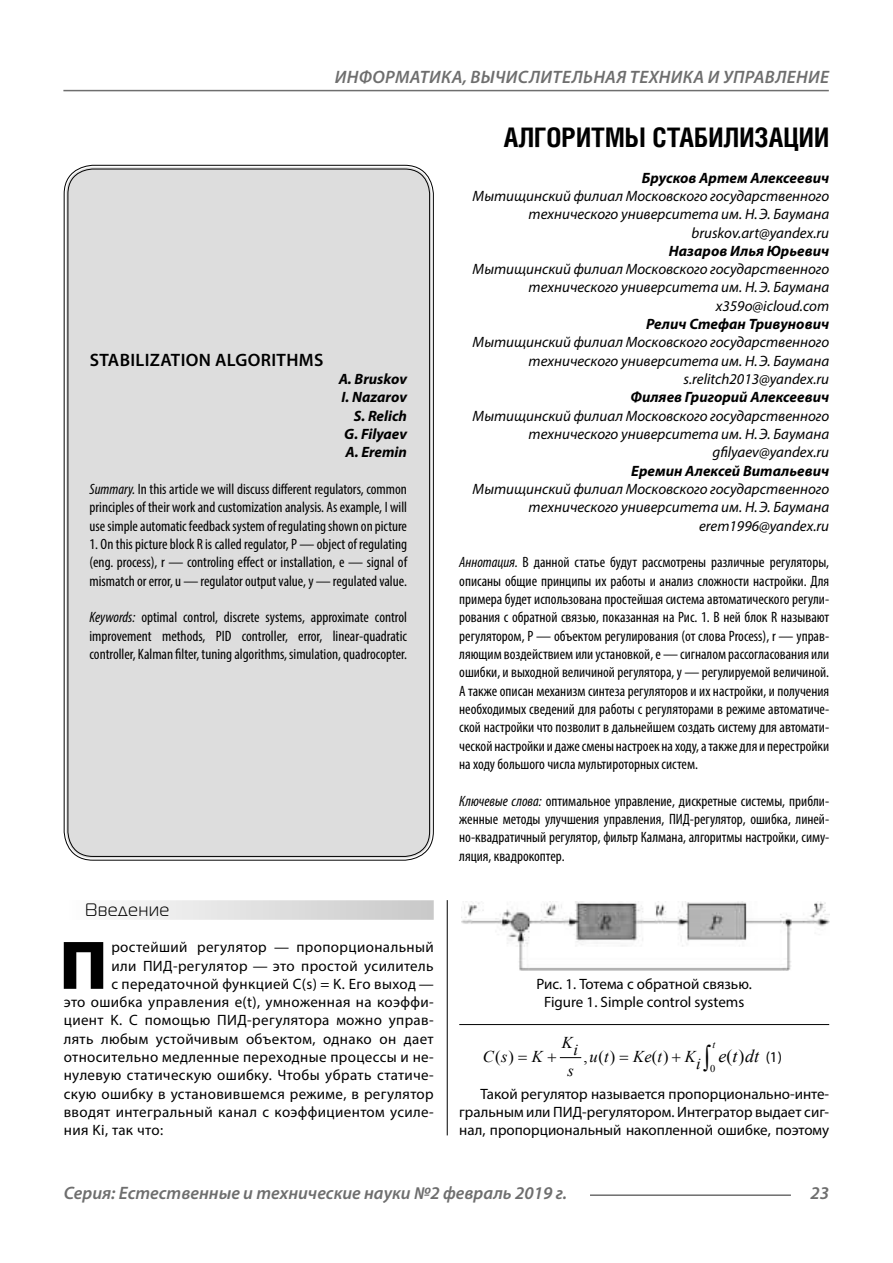
<style>
.page{position:relative;width:893px;height:1263px;background:#fff}
.page>*{position:absolute;margin:0;border:0;box-sizing:border-box;transform-origin:0 0}
.Bukvica{font:900 69.3px "Myriad Pro";color:#000}
.Header{font:700 27px "Helios Cond";color:#000}
.t1{font:italic 600 18px "Myriad Pro";letter-spacing:.005em;color:#6e6e6e}
.Header-eng{font:600 18px "Myriad Pro";letter-spacing:.02em;color:#000}
.Subheader{font:18px "Magistral C";letter-spacing:.05em;color:#000}
.t2{font:italic 18px "Times New Roman";color:#000}
.t3{font:18px "Times New Roman";color:#000}
.t4{font:italic 16.5px "Times New Roman";color:#000}
.t5{font:16.5px "Times New Roman";color:#000}
.Annotation-rus{font:condensed 15px/18.3px "Myriad Pro";color:#000;text-align:justify}
.Annotation-eng{font:condensed 15px/18.3px "Myriad Pro";color:#000;text-align:justify}
.Bukvica-2{font:15px "Myriad Pro";letter-spacing:.025em;color:#000}
.Author-doc{font:italic 15px/18.3px "Myriad Pro";color:#000;text-align:right}
.Normal{font:15px/18.3px "Myriad Pro";color:#000;text-align:justify}
.Author{font:italic 700 15px "Myriad Pro";color:#000}
.Author-email{font:italic 15px "Myriad Pro";color:#000}
.podpis{font:15px "Myriad Pro";color:#000}
.Author-eng{font:italic 700 15px "Myriad Pro";color:#000}
.t6{font:10.35px "Times New Roman";color:#000}
.t7{font:italic 10.35px "Times New Roman";color:#000}
.s1{font-style:italic}
</style>
<div class="page">
<hr style="left:447px;top:128px;width:1px;height:1007px;background:#000">
<div style="left:43px;top:0;width:786px;height:900px;background:#fff"></div>
<div style="left:64px;top:900px;width:370px;height:20px;background:linear-gradient(to right,#fdfdfd,#c8c8c8)"></div>
<div style="left:66px;top:167px;width:365px;height:691px;background:#ddd;border-radius:27px"></div>
<img style="left:462px;top:901px;width:367px;height:69px">
<hr style="left:459px;top:1024px;width:370px;height:1px;background:#000">
<hr style="left:590px;top:1194px;width:201px;height:2px;background:#6e6e6e">
<hr style="left:63px;top:90px;width:766px;height:1px;background:#6e6e6e">
<svg style="left:559px;top:1057px;width:22px;height:2px"></svg>
<p class="t1" style="left:335px;top:66px;width:496px">ИНФОРМАТИКА, ВЫЧИСЛИТЕЛЬНАЯ ТЕХНИКА И УПРАВЛЕНИЕ</p>
<p class="Header-eng" style="left:90px;top:348px;width:235px">STABILIZATION ALGORITHMS</p>
<p class="Author-eng" style="left:339px;top:369px;width:70px">A. Bruskov</p>
<p class="Author-eng" style="left:341px;top:388px;width:67px">I. Nazarov</p>
<p class="Author-eng" style="left:354px;top:406px;width:55px">S. Relich</p>
<p class="Author-eng" style="left:344px;top:424px;width:64px">G. Filyaev</p>
<p class="Author-eng" style="left:345px;top:443px;width:63px">A. Eremin</p>
<p class="Annotation-eng" style="left:90px;top:480px;width:319px"><span class="s1">Summary.</span> In this article we will discuss different regulators, common principles of their work and customization analysis. As example, I will use simple automatic feedback system of regulating shown on picture</p>
<p class="Annotation-eng" style="left:90px;top:535px;width:319px">1. On this picture block R is called regulator, P — object of regulating (eng. process), r — controling effect or installation, e — signal of mismatch or error, u — regulator output value, y — regulated value.</p>
<p class="Annotation-eng" style="left:90px;top:608px;width:319px"><span class="s1">Keywords:</span> optimal control, discrete systems, approximate control improvement methods, PID controller, error, linear-quadratic controller, Kalman filter, tuning algorithms, simulation, quadrocopter.</p>
<p class="Subheader" style="left:85px;top:900px;width:86px">Введение</p>
<p class="Bukvica" style="left:59px;top:919px;width:50px">П</p>
<p class="Bukvica-2" style="left:111px;top:938px;width:324px">ростейший регулятор — пропорциональный</p>
<p class="Bukvica-2" style="left:111px;top:956px;width:324px">или ПИД-регулятор — это простой усилитель</p>
<p class="Bukvica-2" style="left:111px;top:974px;width:324px">с передаточной функцией C(s) = K. Его выход —</p>
<p class="Bukvica-2" style="left:64px;top:993px;width:371px">это ошибка управления e(t), умноженная на коэффи-</p>
<p class="Bukvica-2" style="left:64px;top:1011px;width:371px">циент K. С помощью ПИД-регулятора можно управ-</p>
<p class="Bukvica-2" style="left:64px;top:1029px;width:371px">лять любым устойчивым объектом, однако он дает</p>
<p class="Bukvica-2" style="left:64px;top:1048px;width:371px">относительно медленные переходные процессы и не-</p>
<p class="Bukvica-2" style="left:64px;top:1066px;width:371px">нулевую статическую ошибку. Чтобы убрать статиче-</p>
<p class="Bukvica-2" style="left:64px;top:1084px;width:371px">скую ошибку в установившемся режиме, в регулятор</p>
<p class="Bukvica-2" style="left:64px;top:1103px;width:371px">вводят интегральный канал с коэффициентом усиле-</p>
<p class="Bukvica-2" style="left:64px;top:1121px;width:101px">ния Ki, так что:</p>
<p class="Header" style="left:504px;top:121px;width:327px">АЛГОРИТМЫ СТАБИЛИЗАЦИИ</p>
<p class="Author" style="left:642px;top:168px;width:189px">Брусков Артем Алексеевич</p>
<p class="Author-doc" style="left:473px;top:186px;width:358px">Мытищинский филиал Московского государственного технического университета им. Н.Э. Баумана</p>
<p class="Author-email" style="left:691px;top:223px;width:139px">bruskov.art@yandex.ru</p>
<p class="Author" style="left:669px;top:241px;width:162px">Назаров Илья Юрьевич</p>
<p class="Author-doc" style="left:473px;top:260px;width:358px">Мытищинский филиал Московского государственного технического университета им. Н.Э. Баумана</p>
<p class="Author-email" style="left:716px;top:296px;width:115px">x359o@icloud.com</p>
<p class="Author" style="left:646px;top:314px;width:185px">Релич Стефан Тривунович</p>
<p class="Author-doc" style="left:473px;top:333px;width:358px">Мытищинский филиал Московского государственного технического университета им. Н.Э. Баумана</p>
<p class="Author-email" style="left:684px;top:370px;width:147px">s.relitch2013@yandex.ru</p>
<p class="Author" style="left:630px;top:388px;width:200px">Филяев Григорий Алексеевич</p>
<p class="Author-doc" style="left:473px;top:406px;width:358px">Мытищинский филиал Московского государственного технического университета им. Н.Э. Баумана</p>
<p class="Author-email" style="left:712px;top:443px;width:118px">gfilyaev@yandex.ru</p>
<p class="Author" style="left:631px;top:461px;width:199px">Еремин Алексей Витальевич</p>
<p class="Author-doc" style="left:473px;top:480px;width:358px">Мытищинский филиал Московского государственного технического университета им. Н.Э. Баумана</p>
<p class="Author-email" style="left:699px;top:516px;width:132px">erem1996@yandex.ru</p>
<p class="Annotation-rus" style="left:459px;top:553px;width:371px"><span class="s1">Аннотация.</span> В данной статье будут рассмотрены различные регуляторы, описаны общие принципы их работы и анализ сложности настройки. Для примера будет использована простейшая система автоматического регули&shy;рования с обратной связью, показанная на Рис. 1. В ней блок R называют регулятором, P — объектом регулирования (от слова Process), r — управ&shy;ляющим воздействием или установкой, e — сигналом рассогласования или ошибки, и выходной величиной регулятора, у — регулируемой величиной.<br>А также описан механизм синтеза регуляторов и их настройки, и получения необходимых сведений для работы с регуляторами в режиме автоматиче&shy;ской настройки что позволит в дальнейшем создать систему для автомати&shy;ческой настройки и даже смены настроек на ходу, а также для и перестройки на ходу большого числа мультироторных систем.</p>
<p class="Annotation-rus" style="left:459px;top:791px;width:371px"><span class="s1">Ключевые слова:</span> оптимальное управление, дискретные системы, прибли&shy;женные методы улучшения управления, ПИД-регулятор, ошибка, линей&shy;но-квадратичный регулятор, фильтр Калмана, алгоритмы настройки, симу&shy;ляция, квадрокоптер.</p>
<p class="podpis" style="left:536px;top:974px;width:217px">Рис. 1. Тотема с обратной связью.</p>
<p class="podpis" style="left:544px;top:993px;width:202px">Figure 1. Simple control systems</p>
<p class="t4" style="left:562px;top:1031px;width:13px">K</p>
<p class="t7" style="left:712px;top:1038px;width:4px">t</p>
<p class="t4" style="left:573px;top:1038px;width:6px">i</p>
<p class="t2" style="left:718px;top:1044px;width:42px">etdt</p>
<p class="Normal" style="left:766px;top:1048px;width:18px">(1)</p>
<p class="Normal" style="left:459px;top:1084px;width:371px;text-indent:21px">Такой регулятор называется пропорционально-инте&shy;гральным или ПИД-регулятором. Интегратор выдает сиг&shy;нал, пропорциональный накопленной ошибке, поэтому</p>
<p class="t5" style="left:495px;top:1045px;width:20px">( )</p>
<p class="t5" style="left:583px;top:1045px;width:33px">, ()</p>
<p class="t5" style="left:652px;top:1045px;width:18px">( )</p>
<p class="t3" style="left:726px;top:1044px;width:20px">( )</p>
<p class="t4" style="left:483px;top:1045px;width:26px">C s</p>
<p class="t4" style="left:532px;top:1045px;width:13px">K</p>
<p class="t4" style="left:589px;top:1045px;width:21px">u t</p>
<p class="t4" style="left:633px;top:1045px;width:30px">Ke t</p>
<p class="t4" style="left:685px;top:1049px;width:17px">Ki</p>
<p class="t4" style="left:567px;top:1059px;width:8px">s</p>
<p class="t6" style="left:710px;top:1061px;width:7px">0</p>
<p class="t1" style="left:64px;top:1182px;width:505px">Серия: Естественные и технические науки №2 февраль 2019 г.</p>
<p class="t1" style="left:810px;top:1182px;width:20px">23</p>
</div>
